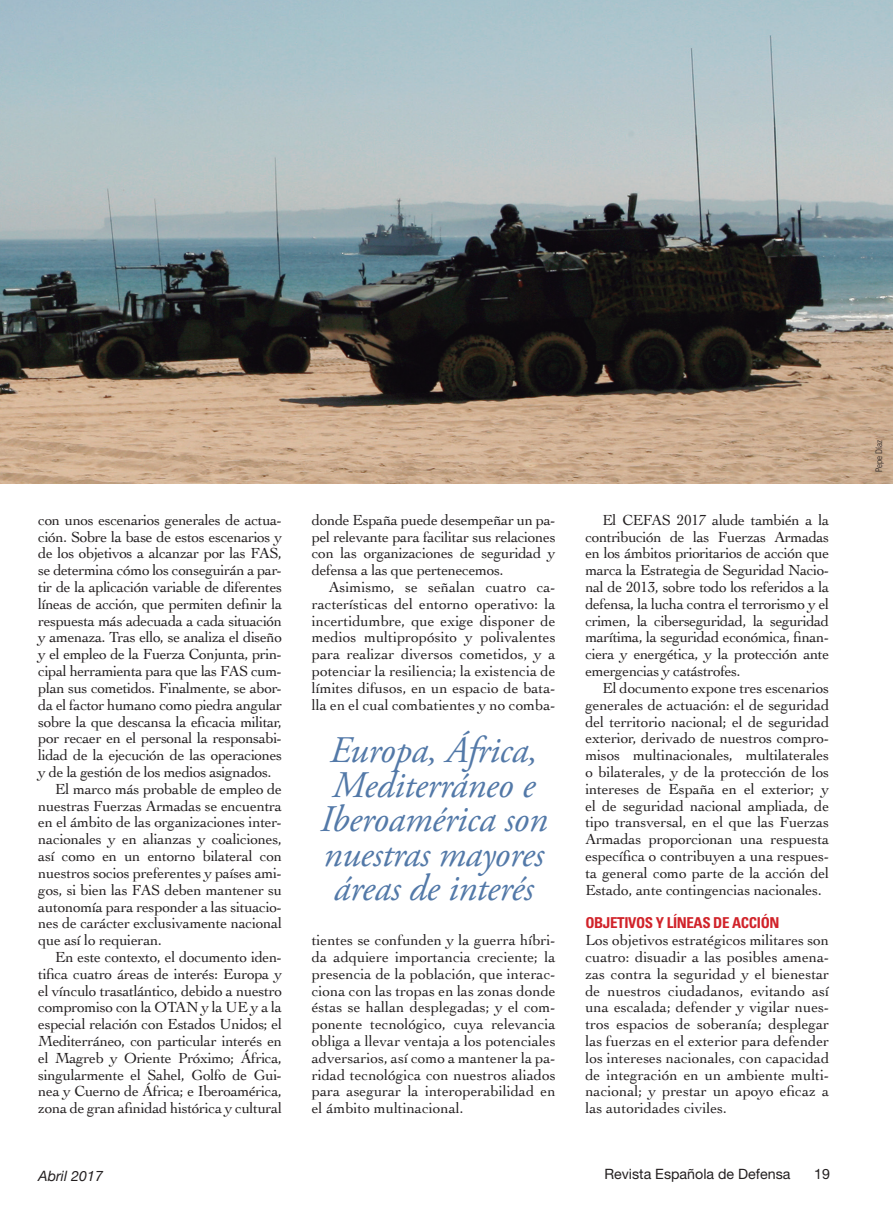
<style>
.page{position:relative;width:893px;height:1217px;background:#fff}
.page>*{position:absolute;margin:0;border:0;box-sizing:border-box;transform-origin:0 0}
.Sumarioaviación{font:italic 37.5px/34.5px "Adobe Garamond Pro";letter-spacing:-.01em;color:#5379a8;text-align:center}
.Texto_general{font:15.3px/16.8px "Cochin";letter-spacing:-.015em;color:#231f20;text-align:justify}
.Ladillo{font:700 condensed 15px "Univers";letter-spacing:-.025em;color:#d1232a}
.t1{font:14.25px "Helvetica Neue";color:#231f20}
.t2{font:italic 14.25px "Helvetica Neue";color:#231f20}
.Crédito_foto{font:300 condensed 9px "Univers";letter-spacing:-.005em;color:#231f20}
</style>
<div class="page">
<img style="left:0;top:0;width:893px;height:483px">
<p class="Texto_general" style="left:38px;top:510px;width:245px">con unos escenarios generales de actua&shy;ción. Sobre la base de estos escenarios y de los objetivos a alcanzar por las FAS, se determina cómo los conseguirán a par&shy;tir de la aplicación variable de diferentes líneas de acción, que permiten definir la respuesta más adecuada a cada situación y amenaza. Tras ello, se analiza el diseño y el empleo de la Fuerza Conjunta, prin&shy;cipal herramienta para que las FAS cum&shy;plan sus cometidos. Finalmente, se abor&shy;da el factor humano como piedra angular sobre la que descansa la eficacia militar, por recaer en el personal la responsabi&shy;lidad de la ejecución de las operaciones y de la gestión de los medios asignados.</p>
<p class="Texto_general" style="left:38px;top:779px;width:245px;text-indent:17px">El marco más probable de empleo de nuestras Fuerzas Armadas se encuentra en el ámbito de las organizaciones inter&shy;nacionales y en alianzas y coaliciones, así como en un entorno bilateral con nuestros socios preferentes y países ami&shy;gos, si bien las FAS deben mantener su autonomía para responder a las situacio&shy;nes de carácter exclusivamente nacional que así lo requieran.</p>
<p class="Texto_general" style="left:38px;top:947px;width:245px;text-indent:17px">En este contexto, el documento iden&shy;tifica cuatro áreas de interés: Europa y el vínculo trasatlántico, debido a nuestro compromiso con la OTAN y la UE y a la especial relación con Estados Unidos; el Mediterráneo, con particular interés en el Magreb y Oriente Próximo; África, singularmente el Sahel, Golfo de Gui&shy;nea y Cuerno de África; e Iberoamérica, zona de gran afinidad histórica y cultural</p>
<p class="Texto_general" style="left:312px;top:510px;width:245px">donde España puede desempeñar un pa&shy;pel relevante para facilitar sus relaciones con las organizaciones de seguridad y defensa a las que pertenecemos.</p>
<p class="Texto_general" style="left:312px;top:578px;width:245px;text-indent:17px">Asimismo, se señalan cuatro ca&shy;racterísticas del entorno operativo: la incertidumbre, que exige disponer de medios multipropósito y polivalentes para realizar diversos cometidos, y a potenciar la resiliencia; la existencia de límites difusos, en un espacio de bata&shy;lla en el cual combatientes y no comba-</p>
<p class="Sumarioaviación" style="left:320px;top:733px;width:229px">Europa, África,<br>Mediterráneo e<br>Iberoamérica son nuestras mayores áreas de interés</p>
<p class="Texto_general" style="left:312px;top:930px;width:245px">tientes se confunden y la guerra híbri&shy;da adquiere importancia creciente; la presencia de la población, que interac&shy;ciona con las tropas en las zonas donde éstas se hallan desplegadas; y el com&shy;ponente tecnológico, cuya relevancia obliga a llevar ventaja a los potenciales adversarios, así como a mantener la pa&shy;ridad tecnológica con nuestros aliados para asegurar la interoperabilidad en el ámbito multinacional.</p>
<p class="Texto_general" style="left:585px;top:510px;width:245px;text-indent:17px">El CEFAS 2017 alude también a la contribución de las Fuerzas Armadas en los ámbitos prioritarios de acción que marca la Estrategia de Seguridad Nacio&shy;nal de 2013, sobre todo los referidos a la defensa, la lucha contra el terrorismo y el crimen, la ciberseguridad, la seguridad marítima, la seguridad económica, finan&shy;ciera y energética, y la protección ante emergencias y catástrofes.</p>
<p class="Texto_general" style="left:585px;top:678px;width:245px;text-indent:17px">El documento expone tres escenarios generales de actuación: el de seguridad del territorio nacional; el de seguridad exterior, derivado de nuestros compro&shy;misos multinacionales, multilaterales o bilaterales, y de la protección de los intereses de España en el exterior; y el de seguridad nacional ampliada, de tipo transversal, en el que las Fuerzas Armadas proporcionan una respuesta específica o contribuyen a una respues&shy;ta general como parte de la acción del Estado, ante contingencias nacionales.</p>
<p class="Ladillo" style="left:585px;top:913px;width:196px">OBJETIVOS Y LÍNEAS DE ACCIÓN</p>
<p class="Texto_general" style="left:585px;top:930px;width:245px">Los objetivos estratégicos militares son cuatro: disuadir a las posibles amena&shy;zas contra la seguridad y el bienestar de nuestros ciudadanos, evitando así una escalada; defender y vigilar nues&shy;tros espacios de soberanía; desplegar las fuerzas en el exterior para defender los intereses nacionales, con capacidad de integración en un ambiente multi&shy;nacional; y prestar un apoyo eficaz a las autoridades civiles.</p>
<p class="t2" style="left:38px;top:1165px;width:66px">Abril 2017</p>
<p class="t1" style="left:604px;top:1164px;width:188px">Revista Española de Defensa</p>
<p class="t1" style="left:814px;top:1164px;width:17px">19</p>
<p class="Crédito_foto" style="left:874px;top:472px;width:33px;rotate:-90deg">Pepe Díaz</p>
</div>
